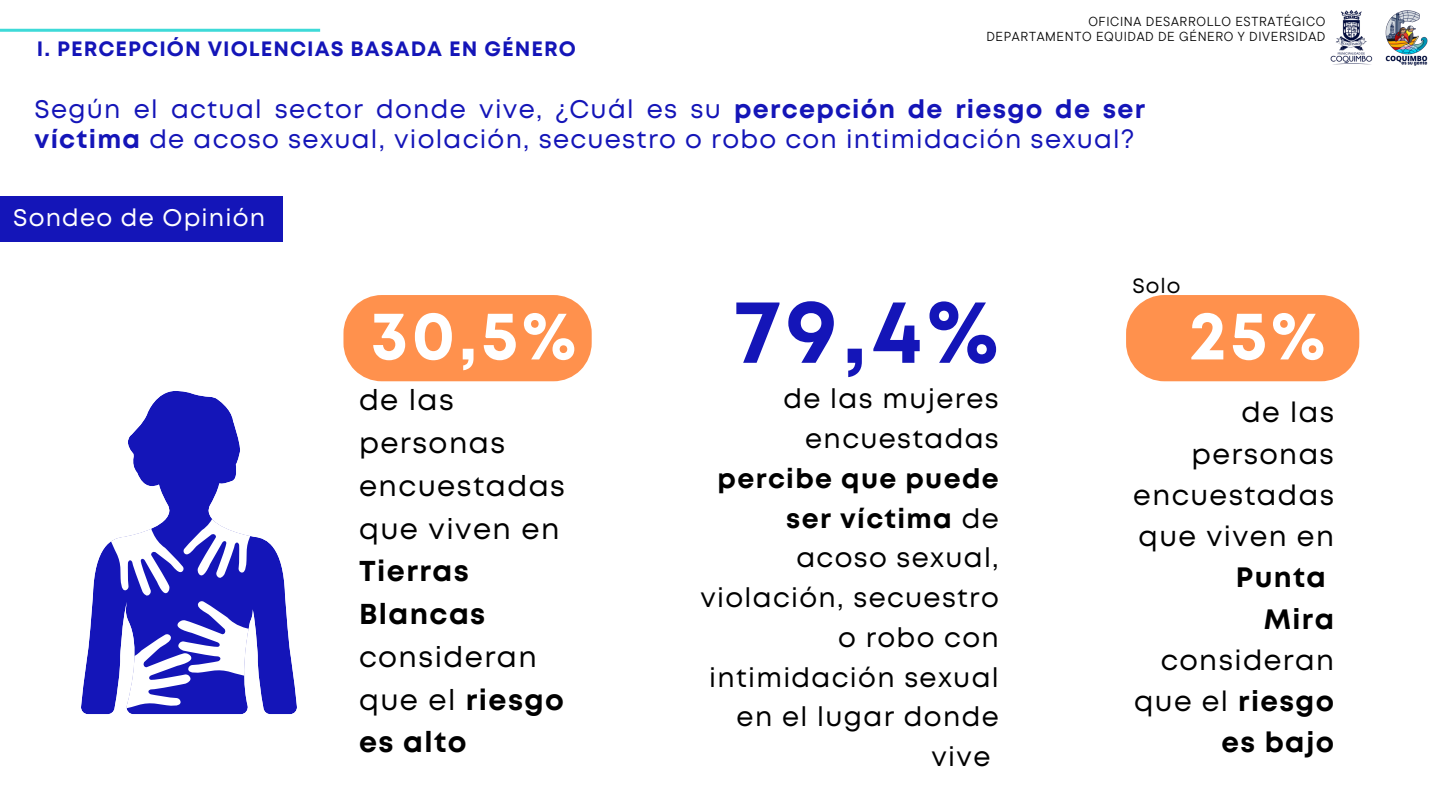
<style>
.page{position:relative;width:1440px;height:810px;background:#fff}
.page>*{position:absolute;margin:0;border:0;box-sizing:border-box;transform-origin:0 0}
.t1{font:700 90.7px "Mont";color:#1415b8}
.t2{font:700 68.7px "Mont";color:#fff}
.t3{font:28.7px/42.8px "Mont";letter-spacing:.05em;color:#000}
.t4{font:700 28.7px/42.8px "Mont";letter-spacing:.05em;color:#000}
.t5{font:28px/41.2px "Mont";letter-spacing:.05em;color:#000;text-align:right}
.t6{font:700 28px/41.2px "Mont";letter-spacing:.05em;color:#000;text-align:right}
.t7{font:27px/39.8px "Mont";letter-spacing:.05em;color:#000;text-align:right}
.t8{font:700 27px "Mont";letter-spacing:.05em;color:#000}
.t9{font:25.5px/30px "Mont";letter-spacing:.05em;color:#1415b8}
.t10{font:24px "Mont";letter-spacing:.05em;color:#fff}
.t11{font:700 20.8px "Mont";letter-spacing:.05em;color:#1415b8}
.t12{font:20.7px "Mont";color:#000}
.t13{font:13px/15px "TT Commons Pro";letter-spacing:.05em;color:#000;text-align:right}
.s1{font-weight:700}
.s2{font-weight:400}
</style>
<div class="page">
<hr style="left:0;top:29px;width:320px;height:3px;background:#3edad8">
<div style="left:0;top:196px;width:283px;height:46px;background:#1415b8"></div>
<div style="left:343px;top:295px;width:249px;height:86px;background:#ff914d"></div>
<img style="left:1330px;top:10px;width:98px;height:56px">
<svg style="left:81px;top:391px;width:216px;height:323px"></svg>
<svg style="left:110px;top:516px;width:145px;height:193px"></svg>
<div style="left:1126px;top:295px;width:233px;height:86px;background:#ff914d"></div>
<p class="t11" style="left:37px;top:40px;width:540px">I. PERCEPCIÓN VIOLENCIAS BASADA EN GÉNERO</p>
<p class="t13" style="left:986px;top:13px;width:340px">OFICINA DESARROLLO ESTRATÉGICO<br>DEPARTAMENTO EQUIDAD DE GÉNERO Y DIVERSIDAD</p>
<p class="t9" style="left:35px;top:96px;width:1112px">Según el actual sector donde vive, ¿Cuál es su <span class="s1">percepción de riesgo de ser víctima</span> de acoso sexual, violación, secuestro o robo con intimidación sexual?</p>
<p class="t10" style="left:13px;top:208px;width:254px">Sondeo de Opinión</p>
<h2 class="t2" style="left:370px;top:310px;width:207px">30,5%</h2>
<p class="t3" style="left:359px;top:381px;width:207px">de las personas encuestadas que viven en</p>
<p class="t4" style="left:359px;top:552px;width:128px">Tierras<br>Blancas</p>
<p class="t3" style="left:359px;top:638px;width:207px">consideran que el <span class="s1">riesgo es alto</span></p>
<h1 class="t1" style="left:734px;top:297px;width:267px">79,4%</h1>
<p class="t7" style="left:783px;top:381px;width:217px">de las mujeres encuestadas</p>
<p class="t8" style="left:718px;top:468px;width:283px">percibe que puede</p>
<p class="t8" style="left:786px;top:508px;width:214px">ser víctima <span class="s2">de</span></p>
<p class="t7" style="left:796px;top:540px;width:204px">acoso sexual,</p>
<p class="t7" style="left:700px;top:580px;width:300px">violación, secuestro</p>
<p class="t7" style="left:838px;top:620px;width:162px">o robo con</p>
<p class="t7" style="left:709px;top:659px;width:291px">intimidación sexual</p>
<p class="t7" style="left:737px;top:699px;width:264px">en el lugar donde</p>
<p class="t7" style="left:931px;top:739px;width:60px">vive</p>
<p class="t12" style="left:1133px;top:278px;width:50px">Solo</p>
<h2 class="t2" style="left:1189px;top:310px;width:138px">25%</h2>
<p class="t5" style="left:1133px;top:394px;width:202px">de las personas encuestadas que viven en</p>
<p class="t6" style="left:1236px;top:559px;width:100px">Punta<br>Mira</p>
<p class="t5" style="left:1134px;top:641px;width:201px">consideran que el <span class="s1">riesgo es bajo</span></p>
</div>
